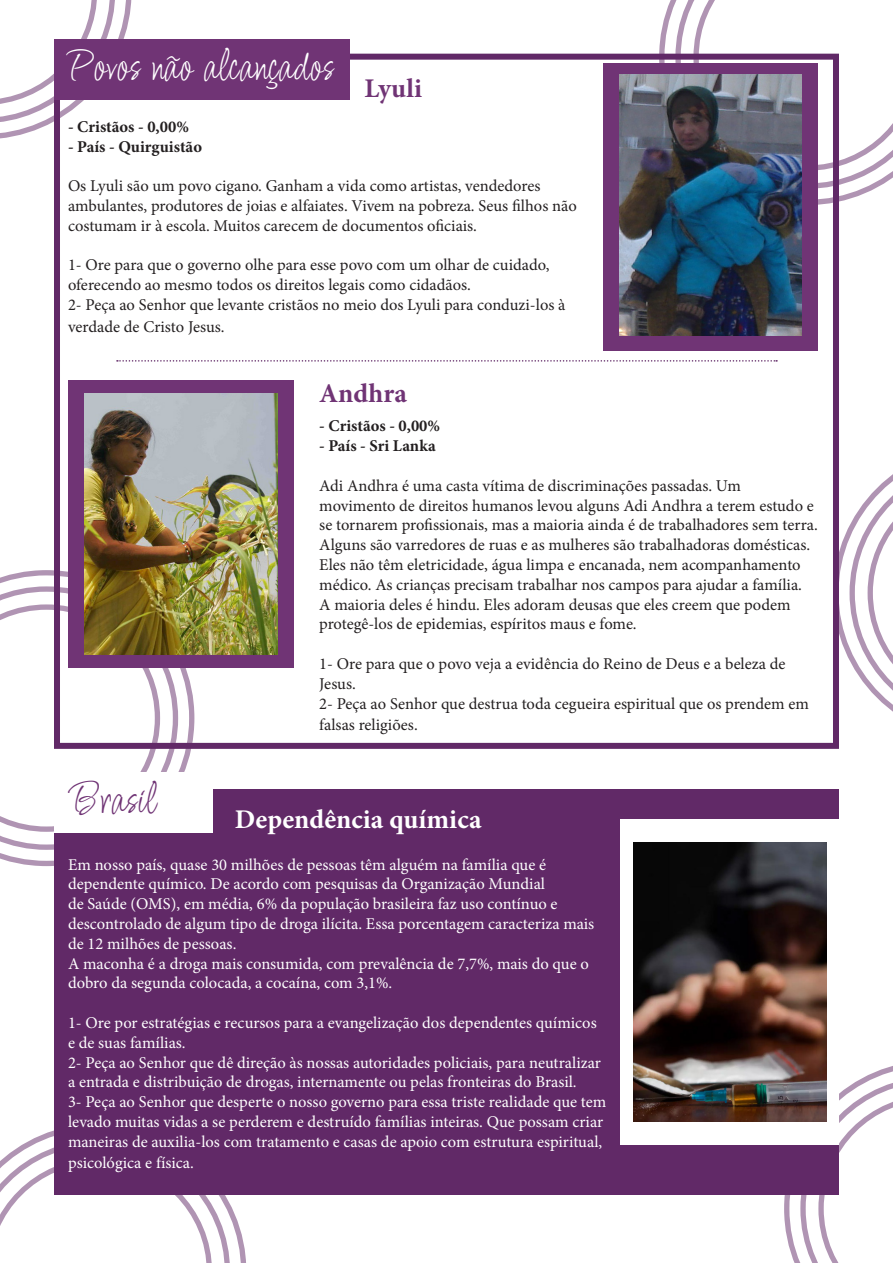
<style>
.page{position:relative;width:893px;height:1263px;background:#fff}
.page>*{position:absolute;margin:0;border:0;box-sizing:border-box;transform-origin:0 0}
.t1{font:45px "Licorice";color:#fff}
.t2{font:45px "Licorice";color:#703475}
.t3{font:700 27px "Minion Pro";color:#fff}
.t4{font:700 27px "Minion Pro";color:#703475}
.t5{font:16.5px/19.8px "Minion Pro";color:#231f20}
.t6{font:16.5px/19.8px "Minion Pro";color:#fff}
.t7{font:700 16.5px "Minion Pro";color:#231f20}
</style>
<div class="page">
<svg style="left:784px;top:1066px;width:109px;height:197px"></svg>
<svg style="left:0;top:570px;width:194px;height:296px"></svg>
<svg style="left:0;top:586px;width:178px;height:264px"></svg>
<svg style="left:0;top:604px;width:160px;height:228px"></svg>
<svg style="left:659px;top:0;width:215px;height:205px"></svg>
<svg style="left:675px;top:0;width:218px;height:189px"></svg>
<svg style="left:0;top:0;width:132px;height:139px"></svg>
<svg style="left:839px;top:474px;width:54px;height:238px"></svg>
<svg style="left:0;top:1130px;width:246px;height:133px"></svg>
<div style="left:54px;top:54px;width:785px;height:695px;border:6px solid #612967"></div>
<div style="left:54px;top:39px;width:296px;height:61px;background:#703475"></div>
<div style="left:604px;top:64px;width:214px;height:287px;background:#703475"></div>
<img style="left:620px;top:75px;width:182px;height:260px">
<div style="left:68px;top:380px;width:225px;height:287px;background:#703475"></div>
<img style="left:84px;top:393px;width:193px;height:261px">
<svg style="left:117px;top:360px;width:660px;height:2px"></svg>
<div style="left:54px;top:789px;width:785px;height:406px;background:#612967"></div>
<div style="left:54px;top:772px;width:159px;height:61px;background:#fff"></div>
<div style="left:621px;top:819px;width:218px;height:326px;background:#fff"></div>
<img style="left:633px;top:842px;width:193px;height:280px">
<p class="t1" style="left:69px;top:39px;width:266px">Povos não alcançados</p>
<p class="t7" style="left:68px;top:117px;width:122px">- Cristãos - 0,00%</p>
<p class="t7" style="left:68px;top:136px;width:135px">- País - Quirguistão</p>
<p class="t5" style="left:68px;top:176px;width:510px">Os Lyuli são um povo cigano. Ganham a vida como artistas, vendedores ambulantes, produtores de joias e alfaiates. Vivem na pobreza. Seus filhos não costumam ir à escola. Muitos carecem de documentos oficiais.</p>
<p class="t5" style="left:68px;top:255px;width:483px">1- Ore para que o governo olhe para esse povo com um olhar de cuidado, oferecendo ao mesmo todos os direitos legais como cidadãos.</p>
<p class="t5" style="left:68px;top:294px;width:499px;line-height:21.6px">2- Peça ao Senhor que levante cristãos no meio dos Lyuli para conduzi-los à verdade de Cristo Jesus.</p>
<p class="t4" style="left:365px;top:72px;width:59px">Lyuli</p>
<p class="t4" style="left:319px;top:377px;width:89px">Andhra</p>
<p class="t2" style="left:69px;top:772px;width:87px">Brasil</p>
<p class="t7" style="left:319px;top:416px;width:122px">- Cristãos - 0,00%</p>
<p class="t7" style="left:319px;top:436px;width:118px">- País - Sri Lanka</p>
<p class="t5" style="left:319px;top:476px;width:500px">Adi Andhra é uma casta vítima de discriminações passadas. Um movimento de direitos humanos levou alguns Adi Andhra a terem estudo e se tornarem profissionais, mas a maioria ainda é de trabalhadores sem terra.<br>Alguns são varredores de ruas e as mulheres são trabalhadoras domésticas.<br>Eles não têm eletricidade, água limpa e encanada, nem acompanhamento médico. As crianças precisam trabalhar nos campos para ajudar a família.<br>A maioria deles é hindu. Eles adoram deusas que eles creem que podem protegê-los de epidemias, espíritos maus e fome.</p>
<p class="t5" style="left:319px;top:654px;width:468px">1- Ore para que o povo veja a evidência do Reino de Deus e a beleza de<br>Jesus.</p>
<p class="t5" style="left:319px;top:692px;width:491px;line-height:21.6px">2- Peça ao Senhor que destrua toda cegueira espiritual que os prendem em falsas religiões.</p>
<p class="t3" style="left:235px;top:803px;width:248px">Dependência química</p>
<p class="t6" style="left:68px;top:854px;width:528px">Em nosso país, quase 30 milhões de pessoas têm alguém na família que é dependente químico. De acordo com pesquisas da Organização Mundial<br>de Saúde (OMS), em média, 6% da população brasileira faz uso contínuo e descontrolado de algum tipo de droga ilícita. Essa porcentagem caracteriza mais de 12 milhões de pessoas.</p>
<p class="t6" style="left:68px;top:953px;width:522px">A maconha é a droga mais consumida, com prevalência de 7,7%, mais do que o dobro da segunda colocada, a cocaína, com 3,1%.</p>
<p class="t6" style="left:68px;top:1013px;width:530px">1- Ore por estratégias e recursos para a evangelização dos dependentes químicos e de suas famílias.</p>
<p class="t6" style="left:68px;top:1052px;width:534px">2- Peça ao Senhor que dê direção às nossas autoridades policiais, para neutralizar a entrada e distribuição de drogas, internamente ou pelas fronteiras do Brasil.</p>
<p class="t6" style="left:68px;top:1092px;width:540px">3- Peça ao Senhor que desperte o nosso governo para essa triste realidade que tem levado muitas vidas a se perderem e destruído famílias inteiras. Que possam criar maneiras de auxilia-los com tratamento e casas de apoio com estrutura espiritual,</p>
<p class="t6" style="left:68px;top:1153px;width:127px">psicológica e física.</p>
</div>
